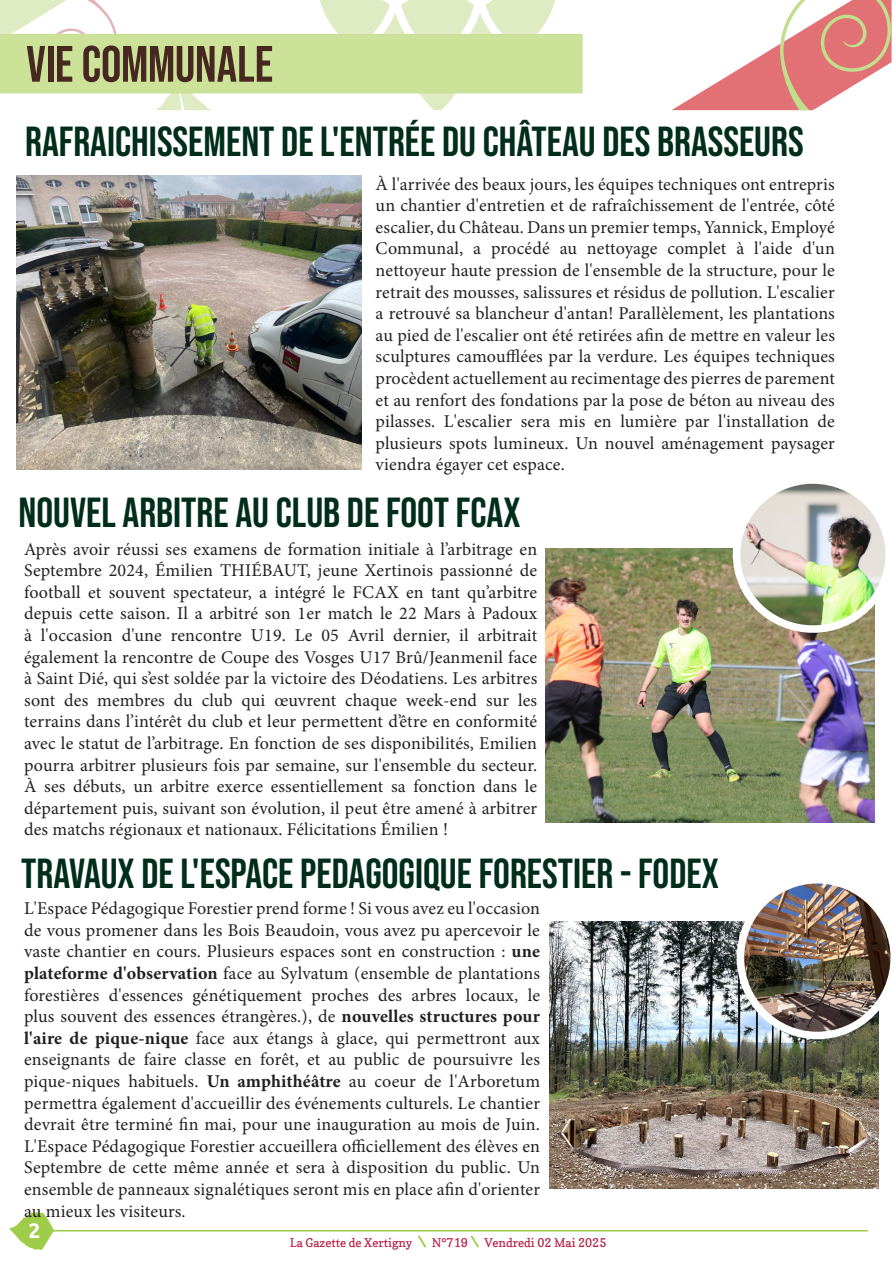
<style>
.page{position:relative;width:893px;height:1263px;background:#fff}
.page>*{position:absolute;margin:0;border:0;box-sizing:border-box;transform-origin:0 0}
.t1{font:51px "Bebas Neue";letter-spacing:-.005em;color:#462821}
.t2{font:42px "Bebas Neue";color:#012d1b}
.t3{font:700 21px "Ubuntu";color:#fff}
.t4{font:18px/21.6px "Minion Pro";letter-spacing:.01em;color:#231f20;text-align:justify}
.t5{font:12px "Copse";color:#b51c46}
.s1{font-weight:700}
</style>
<div class="page">
<svg style="left:418px;top:1236px;width:9px;height:11px"></svg>
<svg style="left:470px;top:1236px;width:9px;height:11px"></svg>
<hr style="left:17px;top:1230px;width:851px;height:1px;background:#9fcd49">
<svg style="left:9px;top:1212px;width:45px;height:38px"></svg>
<img style="left:546px;top:548px;width:328px;height:275px">
<svg style="left:672px;top:0;width:219px;height:110px"></svg>
<svg style="left:0;top:0;width:583px;height:110px"></svg>
<img style="left:17px;top:176px;width:344px;height:294px">
<img style="left:550px;top:921px;width:329px;height:267px">
<img style="left:737px;top:485px;width:147px;height:144px">
<div style="left:733px;top:476px;width:160px;height:157px;border:8px solid #fff;border-radius:50%"></div>
<img style="left:737px;top:883px;width:154px;height:156px">
<p class="t1" style="left:26px;top:35px;width:248px">VIE COMMUNALE</p>
<p class="t2" style="left:25px;top:118px;width:780px">RAFRAICHISSEMENT DE L'ENTRÉE DU CHÂTEAU DES BRASSEURS</p>
<p class="t4" style="left:376px;top:173px;width:461px">À l'arrivée des beaux jours, les équipes techniques ont entrepris un chantier d'entretien et de rafraîchissement de l'entrée, côté escalier, du Château. Dans un premier temps, Yannick, Employé Communal, a procédé au nettoyage complet à l'aide d'un nettoyeur haute pression de l'ensemble de la structure, pour le retrait des mousses, salissures et résidus de pollution. L'escalier a retrouvé sa blancheur d'antan! Parallèlement, les plantations au pied de l'escalier ont été retirées afin de mettre en valeur les sculptures camoufflées par la verdure. Les équipes techniques procèdent actuellement au recimentage des pierres de parement et au renfort des fondations par la pose de béton au niveau des pilasses. L'escalier sera mis en lumière par l'installation de plusieurs spots lumineux. Un nouvel aménagement paysager viendra égayer cet espace.</p>
<p class="t2" style="left:18px;top:489px;width:503px">NOUVEL ARBITRE AU CLUB DE FOOT FCAX</p>
<p class="t4" style="left:24px;top:538px;width:515px">Après avoir réussi ses examens de formation initiale à l’arbitrage en Septembre 2024, Émilien THIÉBAUT, jeune Xertinois passionné de football et souvent spectateur, a intégré le FCAX en tant qu’arbitre depuis cette saison. Il a arbitré son 1er match le 22 Mars à Padoux à l'occasion d'une rencontre U19. Le 05 Avril dernier, il arbitrait également la rencontre de Coupe des Vosges U17 Brû/Jeanmenil face à Saint Dié, qui s’est soldée par la victoire des Déodatiens. Les arbitres sont des membres du club qui œuvrent chaque week-end sur les terrains dans l’intérêt du club et leur permettent d’être en conformité avec le statut de l’arbitrage. En fonction de ses disponibilités, Emilien pourra arbitrer plusieurs fois par semaine, sur l'ensemble du secteur.<br>À ses débuts, un arbitre exerce essentiellement sa fonction dans le département puis, suivant son évolution, il peut être amené à arbitrer des matchs régionaux et nationaux. Félicitations Émilien !</p>
<p class="t2" style="left:21px;top:849px;width:699px">TRAVAUX DE L'ESPACE PEDAGOGIQUE FORESTIER - FODEX</p>
<p class="t4" style="left:24px;top:898px;width:517px">L'Espace Pédagogique Forestier prend forme ! Si vous avez eu l'occasion de vous promener dans les Bois Beaudoin, vous avez pu apercevoir le vaste chantier en cours. Plusieurs espaces sont en construction : <span class="s1">une plateforme d'observation</span> face au Sylvatum (ensemble de plantations forestières d'essences génétiquement proches des arbres locaux, le plus souvent des essences étrangères.), de <span class="s1">nouvelles structures pour l'aire de pique-nique</span> face aux étangs à glace, qui permettront aux enseignants de faire classe en forêt, et au public de poursuivre les pique-niques habituels. <span class="s1">Un amphithéâtre</span> au coeur de l'Arboretum permettra également d'accueillir des événements culturels. Le chantier devrait être terminé fin mai, pour une inauguration au mois de Juin.<br>L'Espace Pédagogique Forestier accueillera officiellement des élèves en Septembre de cette même année et sera à disposition du public. Un ensemble de panneaux signalétiques seront mis en place afin d'orienter au mieux les visiteurs.</p>
<p class="t3" style="left:28px;top:1217px;width:13px">2</p>
<p class="t5" style="left:290px;top:1236px;width:124px">La Gazette de Xertigny</p>
<p class="t5" style="left:432px;top:1236px;width:37px">N°719</p>
<p class="t5" style="left:485px;top:1236px;width:123px">Vendredi 02 Mai 2025</p>
</div>
